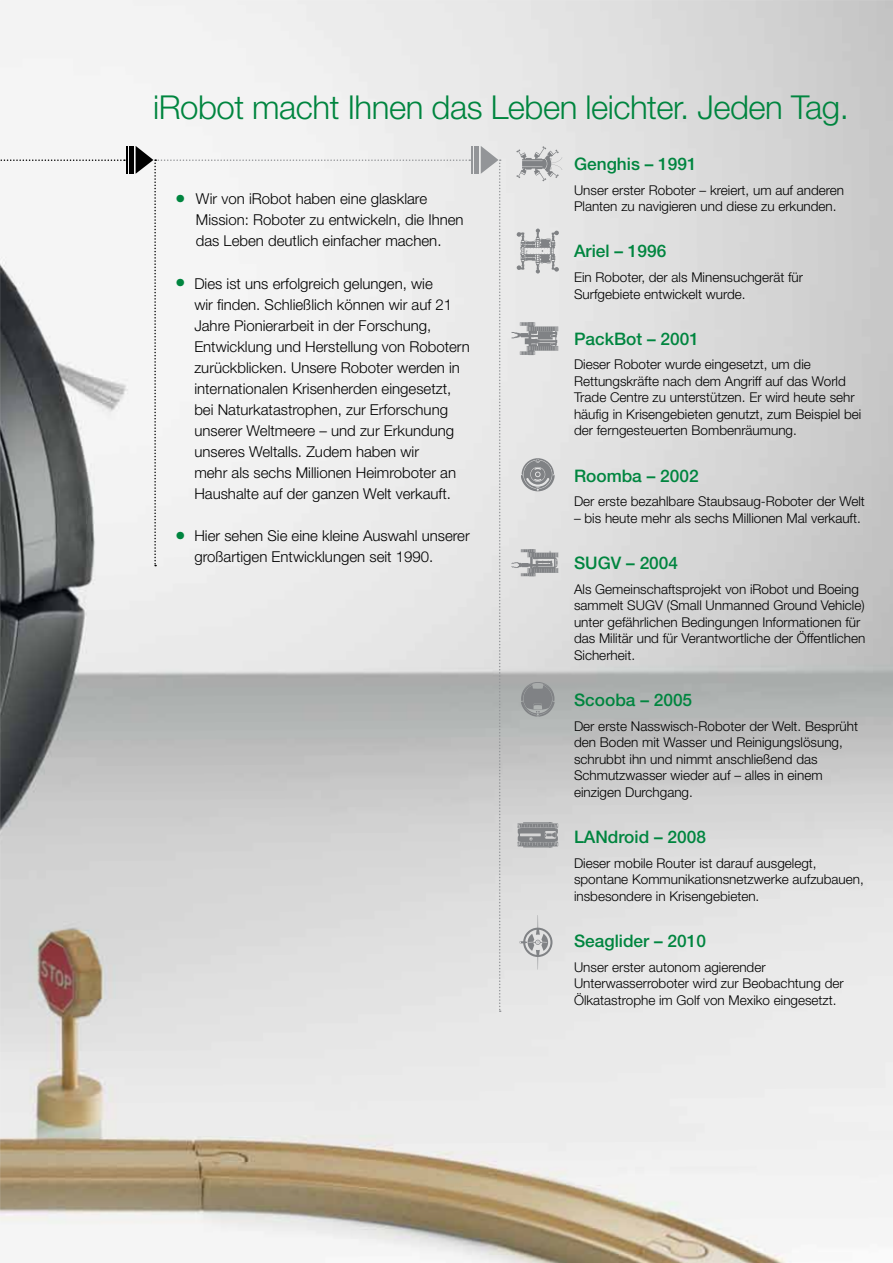
<style>
.page{position:relative;width:893px;height:1263px;background:#fff}
.page>*{position:absolute;margin:0;border:0;box-sizing:border-box;transform-origin:0 0}
.t1{font:300 33px "Helvetica Neue";letter-spacing:-.015em;color:#00853f}
.t2{font:500 17.25px "Helvetica Neue";color:#00853f}
.t3{font:300 15px/21px "Helvetica Neue";color:#000}
.t4{font:300 13.5px/16.5px "Helvetica Neue";color:#000}
.s1{font-weight:400;font-size:21px;color:#00853f}
.s2{font-size:21px;color:#00853f}
</style>
<div class="page">
<img style="left:0;top:0;width:893px;height:1263px">
<div style="left:474px;top:146px;width:5px;height:28px;background:#939598"></div>
<div style="left:0;top:146px;width:127px;height:28px;background:#f5f5f5"></div>
<hr style="left:129px;top:146px;width:4px;height:28px;background:#000">
<svg style="left:516px;top:229px;width:43px;height:44px;background:#c2c3c4"></svg>
<svg style="left:516px;top:146px;width:46px;height:35px;background:#c8c9ca"></svg>
<svg style="left:511px;top:322px;width:47px;height:33px;background:#b2b3b5"></svg>
<svg style="left:521px;top:458px;width:34px;height:33px"></svg>
<svg style="left:521px;top:682px;width:34px;height:35px"></svg>
<svg style="left:517px;top:822px;width:41px;height:26px"></svg>
<svg style="left:519px;top:915px;width:33px;height:54px;background:#cccdce"></svg>
<svg style="left:511px;top:549px;width:48px;height:27px"></svg>
<div style="left:136px;top:146px;width:336px;height:420px;background:#f1f1f1"></div>
<svg style="left:481px;top:146px;width:20px;height:866px;background:#dcdddd"></svg>
<h1 class="t1" style="left:153px;top:88px;width:697px">iRobot macht Ihnen das Leben leichter. Jeden Tag.</h1>
<p class="t3" style="left:196px;top:188px;width:269px;text-indent:-21px"><span class="s1">•</span> Wir von iRobot haben eine glasklare<br>Mission: Roboter zu entwickeln, die Ihnen das Leben deutlich einfacher machen.</p>
<p class="t3" style="left:194px;top:273px;width:277px;text-indent:-19px"><span class="s2">•</span> Dies ist uns erfolgreich gelungen, wie<br>wir finden. Schließlich können wir auf 21<br>Jahre Pionierarbeit in der Forschung, Entwicklung und Herstellung von Robotern zurückblicken. Unsere Roboter werden in internationalen Krisenherden eingesetzt, bei Naturkatastrophen, zur Erforschung unserer Weltmeere – und zur Erkundung unseres Weltalls. Zudem haben wir<br>mehr als sechs Millionen Heimroboter an Haushalte auf der ganzen Welt verkauft.</p>
<p class="t3" style="left:194px;top:525px;width:277px;text-indent:-19px"><span class="s2">•</span> Hier sehen Sie eine kleine Auswahl unserer großartigen Entwicklungen seit 1990.</p>
<p class="t2" style="left:574px;top:153px;width:124px">Genghis – 1991</p>
<p class="t4" style="left:574px;top:181px;width:272px">Unser erster Roboter – kreiert, um auf anderen<br>Planten zu navigieren und diese zu erkunden.</p>
<p class="t2" style="left:574px;top:241px;width:94px">Ariel – 1996</p>
<p class="t4" style="left:574px;top:269px;width:231px">Ein Roboter, der als Minensuchgerät für<br>Surfgebiete entwickelt wurde.</p>
<p class="t2" style="left:574px;top:328px;width:126px">PackBot – 2001</p>
<p class="t4" style="left:574px;top:356px;width:289px">Dieser Roboter wurde eingesetzt, um die Rettungskräfte nach dem Angriff auf das World Trade Centre zu unterstützen. Er wird heute sehr häufig in Krisengebieten genutzt, zum Beispiel bei der ferngesteuerten Bombenräumung.</p>
<p class="t2" style="left:574px;top:465px;width:126px">Roomba – 2002</p>
<p class="t4" style="left:574px;top:493px;width:292px">Der erste bezahlbare Staubsaug-Roboter der Welt</p>
<p class="t4" style="left:574px;top:509px;width:288px">– bis heute mehr als sechs Millionen Mal verkauft.</p>
<p class="t2" style="left:574px;top:553px;width:106px">SUGV – 2004</p>
<p class="t4" style="left:574px;top:580px;width:293px">Als Gemeinschaftsprojekt von iRobot und Boeing sammelt SUGV (Small Unmanned Ground Vehicle) unter gefährlichen Bedingungen Informationen für das Militär und für Verantwortliche der Öffentlichen Sicherheit.</p>
<p class="t2" style="left:574px;top:690px;width:120px">Scooba – 2005</p>
<p class="t4" style="left:574px;top:717px;width:286px">Der erste Nasswisch-Roboter der Welt. Besprüht den Boden mit Wasser und Reinigungslösung, schrubbt ihn und nimmt anschließend das Schmutzwasser wieder auf – alles in einem einzigen Durchgang.</p>
<p class="t2" style="left:574px;top:827px;width:133px">LANdroid – 2008</p>
<p class="t4" style="left:574px;top:854px;width:291px">Dieser mobile Router ist darauf ausgelegt, spontane Kommunikationsnetzwerke aufzubauen, insbesondere in Krisengebieten.</p>
<p class="t2" style="left:574px;top:930px;width:133px">Seaglider – 2010</p>
<p class="t4" style="left:574px;top:958px;width:271px">Unser erster autonom agierender<br>Unterwasserroboter wird zur Beobachtung der<br>Ölkatastrophe im Golf von Mexiko eingesetzt.</p>
</div>
